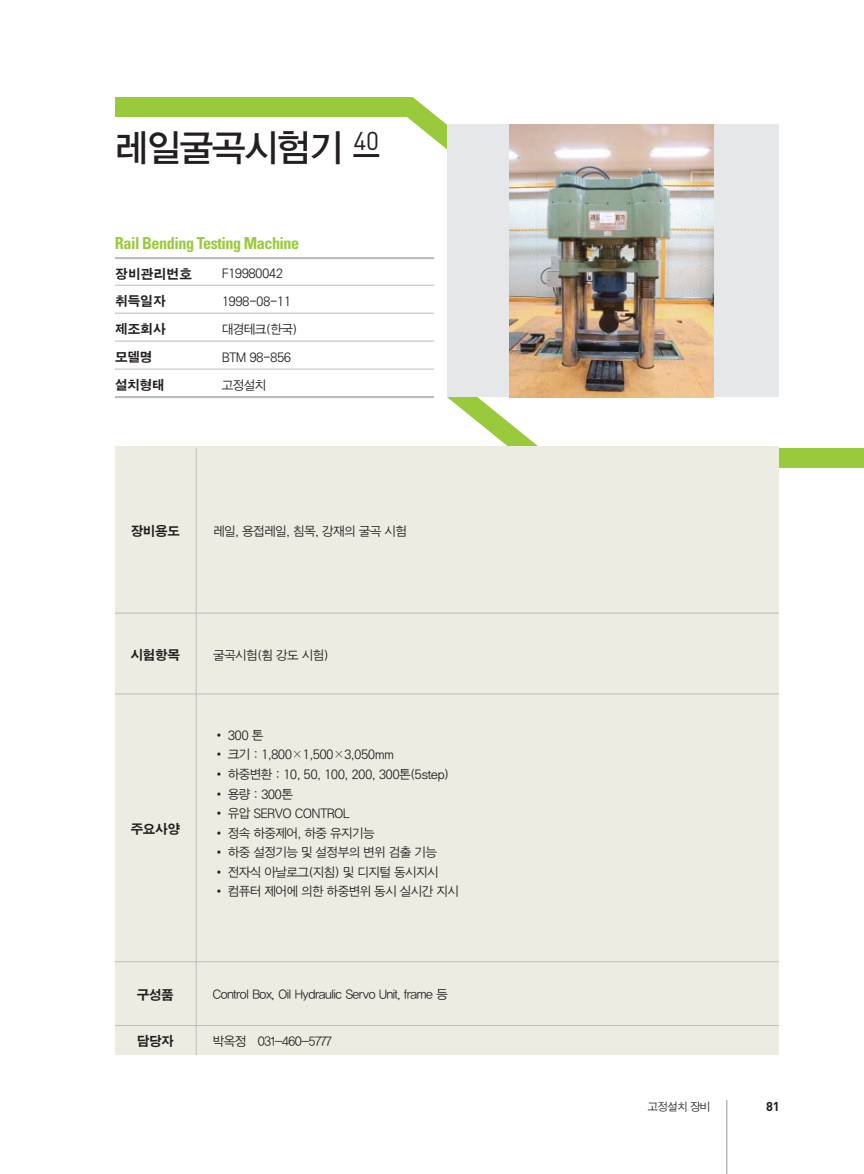
<style>
.page{position:relative;width:864px;height:1174px;background:#fff}
.page>*{position:absolute;margin:0;border:0;box-sizing:border-box;transform-origin:0 0}
.t1{font:37.5px "YDVYGO Std 13 KS Cpc EUC H";letter-spacing:-.03em;color:#231f20}
.t2{font:700 condensed 16.5px "Univers LT Std";letter-spacing:-.03em;color:#99ca3c}
.t3{font:13.5px "SMK Gothic Std Regular KS Cpc EUC H";letter-spacing:-.075em;color:#231f20}
.t4{font:12.75px "SMSJ Gothic Std Regular KS Cpc EUC H";letter-spacing:-.11em;color:#231f20}
.t5{font:12.75px "YDVYGO Std 12 KS Cpc EUC H";letter-spacing:-.03em;color:#231f20}
.t6{font:700 12.75px "DIN";color:#231f20}
.t7{font:11.25px "SMJ Gothic Std Regular KS Cpc EUC H";letter-spacing:-.11em;color:#231f20}
</style>
<div class="page">
<hr style="left:726px;top:1100px;width:1px;height:74px;background:#939598">
<div style="left:761px;top:448px;width:102px;height:19px;background:#99ca3c"></div>
<svg style="left:447px;top:397px;width:116px;height:49px"></svg>
<svg style="left:400px;top:97px;width:60px;height:52px"></svg>
<hr style="left:353px;top:154px;width:26px;height:3px;background:#231f20">
<div style="left:446px;top:125px;width:332px;height:272px;background:#e6e7e8"></div>
<img style="left:509px;top:125px;width:204px;height:272px">
<hr style="left:115px;top:285px;width:319px;height:1px;background:#bbbdc0">
<hr style="left:115px;top:313px;width:319px;height:1px;background:#bbbdc0">
<hr style="left:115px;top:341px;width:319px;height:1px;background:#bbbdc0">
<hr style="left:115px;top:369px;width:319px;height:1px;background:#bbbdc0">
<hr style="left:115px;top:396px;width:319px;height:2px;background:#bbbdc0">
<hr style="left:115px;top:257px;width:319px;height:2px;background:#bbbdc0">
<div style="left:115px;top:446px;width:663px;height:608px;background:#edece3"></div>
<hr style="left:115px;top:693px;width:663px;height:1px;background:#bbbdc0">
<hr style="left:115px;top:1025px;width:663px;height:1px;background:#bbbdc0">
<hr style="left:115px;top:961px;width:663px;height:1px;background:#bbbdc0">
<hr style="left:115px;top:612px;width:663px;height:1px;background:#bbbdc0">
<hr style="left:196px;top:448px;width:1px;height:606px;background:#bbbdc0">
<div style="left:115px;top:97px;width:297px;height:19px;background:#99ca3c"></div>
<h1 class="t1" style="left:115px;top:130px;width:266px">레일굴곡시험기 <sup>40</sup></h1>
<p class="t2" style="left:115px;top:236px;width:186px">Rail Bending Testing Machine</p>
<p class="t3" style="left:115px;top:267px;width:79px">장비관리번호</p>
<p class="t4" style="left:221px;top:268px;width:63px">F19980042</p>
<p class="t3" style="left:115px;top:295px;width:53px">취득일자</p>
<p class="t4" style="left:221px;top:296px;width:72px">1998-08-11</p>
<p class="t3" style="left:115px;top:323px;width:53px">제조회사</p>
<p class="t4" style="left:221px;top:323px;width:78px">대경테크(한국)</p>
<p class="t3" style="left:115px;top:351px;width:39px">모델명</p>
<p class="t4" style="left:221px;top:351px;width:72px">BTM 98-856</p>
<p class="t3" style="left:115px;top:378px;width:51px">설치형태</p>
<p class="t4" style="left:221px;top:379px;width:47px">고정설치</p>
<p class="t3" style="left:130px;top:525px;width:51px">장비용도</p>
<p class="t4" style="left:213px;top:525px;width:196px">레일, 용접레일, 침목, 강재의 굴곡 시험</p>
<p class="t3" style="left:130px;top:649px;width:51px">시험항목</p>
<p class="t3" style="left:130px;top:823px;width:51px">주요사양</p>
<p class="t4" style="left:213px;top:649px;width:118px">굴곡시험(휨 강도 시험)</p>
<p class="t4" style="left:213px;top:729px;width:52px">• 300 톤</p>
<p class="t4" style="left:213px;top:749px;width:183px">• 크기 : 1,800×1,500×3,050mm</p>
<p class="t4" style="left:213px;top:768px;width:238px">• 하중변환 : 10, 50, 100, 200, 300톤(5step)</p>
<p class="t4" style="left:213px;top:788px;width:82px">• 용량 : 300톤</p>
<p class="t4" style="left:213px;top:807px;width:139px">• 유압 SERVO CONTROL</p>
<p class="t4" style="left:213px;top:827px;width:164px">• 정속 하중제어, 하중 유지기능</p>
<p class="t4" style="left:213px;top:846px;width:226px">• 하중 설정기능 및 설정부의 변위 검출 기능</p>
<p class="t4" style="left:213px;top:866px;width:228px">• 전자식 아날로그(지침) 및 디지털 동시지시</p>
<p class="t4" style="left:213px;top:885px;width:248px">• 컴퓨터 제어에 의한 하중변위 동시 실시간 지시</p>
<p class="t3" style="left:136px;top:988px;width:39px">구성품</p>
<p class="t5" style="left:213px;top:988px;width:236px">Control Box, Oil Hydraulic Servo Unit, frame 등</p>
<p class="t3" style="left:136px;top:1035px;width:39px">담당자</p>
<p class="t5" style="left:213px;top:1035px;width:120px">박옥정 031-460-5777</p>
<p class="t7" style="left:647px;top:1101px;width:65px">고정설치 장비</p>
<p class="t6" style="left:765px;top:1097px;width:15px">81</p>
</div>
